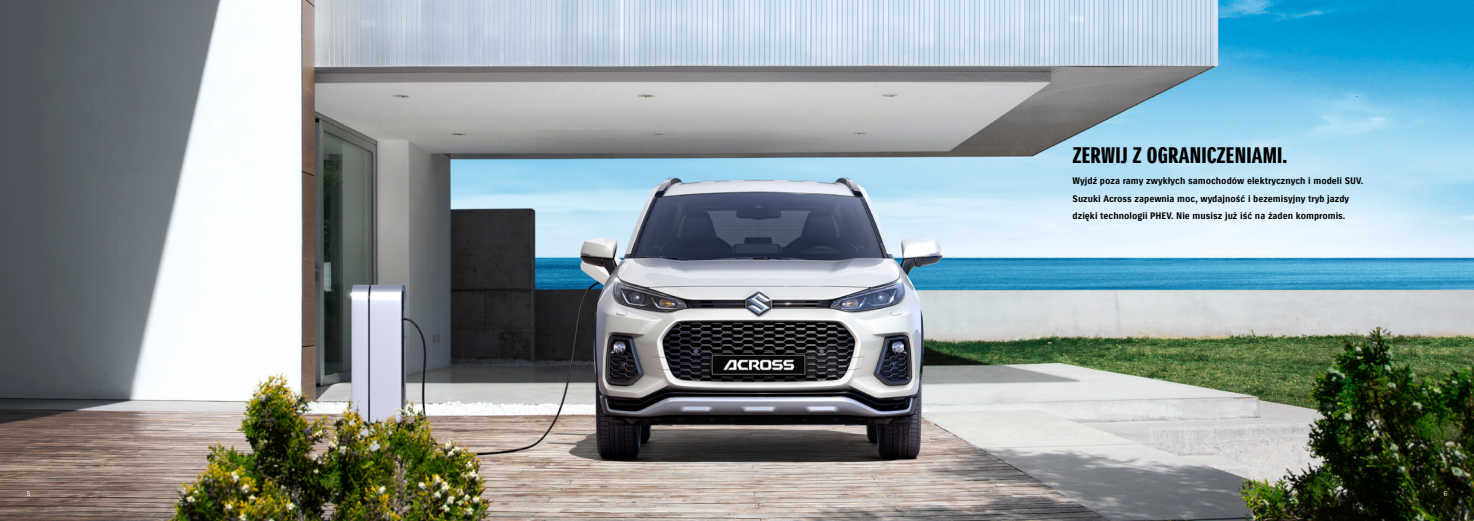
<style>
.page{position:relative;width:1474px;height:521px;background:#fff}
.page>*{position:absolute;margin:0;border:0;box-sizing:border-box;transform-origin:0 0}
.t1{font:21.88px "Suzuki PRO Headline";letter-spacing:.01em;color:#000}
.t2{font:9.19px/17.5px "Suzuki PRO Bold";color:#000}
.t3{font:7px "Suzuki PRO Regular";color:#fff}
</style>
<div class="page">
<img style="left:0;top:0;width:1473px;height:521px">
<h1 class="t1" style="left:1072px;top:142px;width:216px">ZERWIJ Z OGRANICZENIAMI.</h1>
<p class="t2" style="left:1072px;top:172px;width:292px">Wyjdź poza ramy zwykłych samochodów elektrycznych i modeli SUV.<br>Suzuki Across zapewnia moc, wydajność i bezemisyjny tryb jazdy dzięki technologii PHEV. Nie musisz już iść na żaden kompromis.</p>
<p class="t3" style="left:27px;top:489px;width:5px">5</p>
<p class="t3" style="left:1443px;top:489px;width:5px">6</p>
</div>
